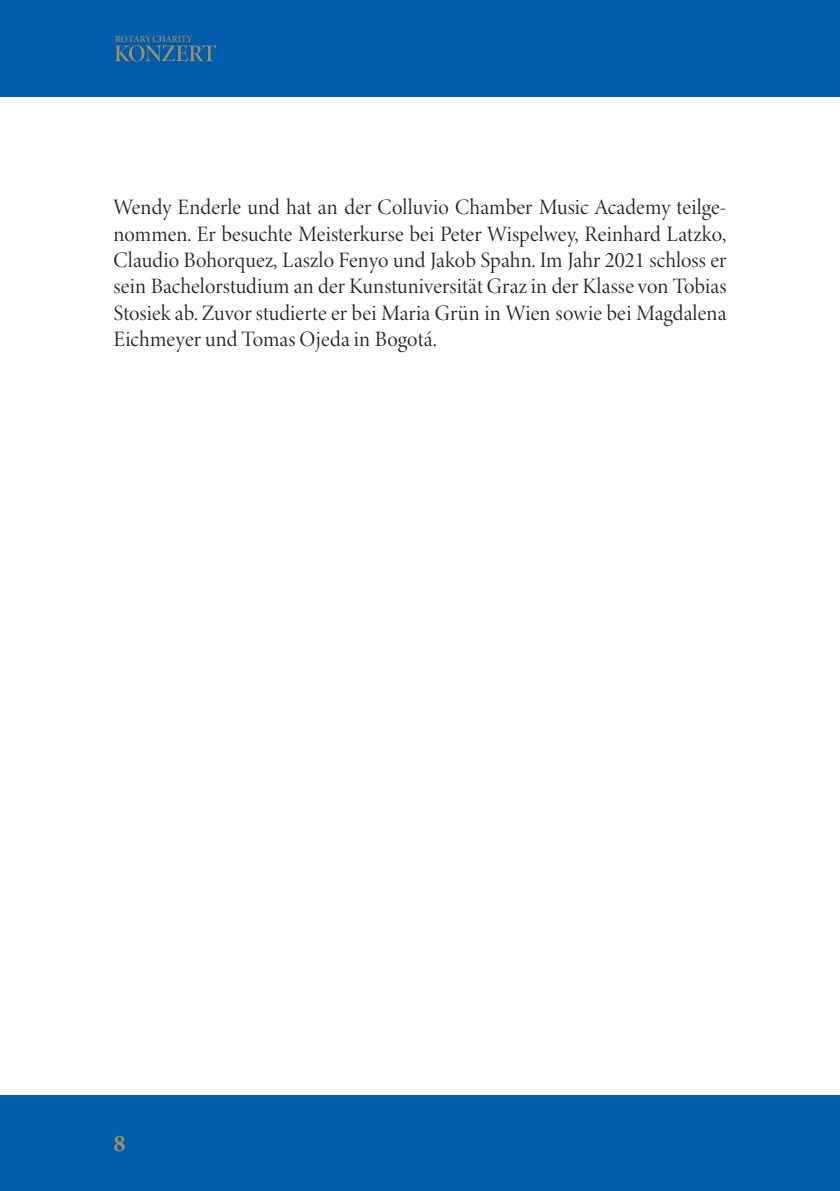
<style>
.page{position:relative;width:840px;height:1191px;background:#fff}
.page>*{position:absolute;margin:0;border:0;box-sizing:border-box;transform-origin:0 0}
.t1{font:24px "Minion Variable Concept";color:#a29161}
.t2{font:22px/26.4px "Minion Variable Concept";letter-spacing:-.04em;color:#231f20;text-align:justify}
.t3{font:9.6px "Minion Variable Concept";letter-spacing:-.01em;color:#a29161}
</style>
<div class="page">
<div style="left:0;top:1094px;width:839px;height:97px;background:#015dab"></div>
<div style="left:0;top:0;width:839px;height:96px;background:#015dab"></div>
<svg style="left:115px;top:45px;width:101px;height:16px"></svg>
<p class="t3" style="left:115px;top:32px;width:78px">ROTARY CHARITY</p>
<p class="t2" style="left:113px;top:194px;width:615px">Wendy Enderle und hat an der Colluvio Chamber Music Academy teilge&shy;nommen. Er besuchte Meisterkurse bei Peter Wispelwey, Reinhard Latzko, Claudio Bohorquez, Laszlo Fenyo und Jakob Spahn. Im Jahr 2021 schloss er sein Bachelorstudium an der Kunstuniversität Graz in der Klasse von Tobias Stosiek ab. Zuvor studierte er bei Maria Grün in Wien sowie bei Magdalena Eichmeyer und Tomas Ojeda in Bogotá.</p>
<p class="t1" style="left:113px;top:1126px;width:13px">8</p>
</div>
